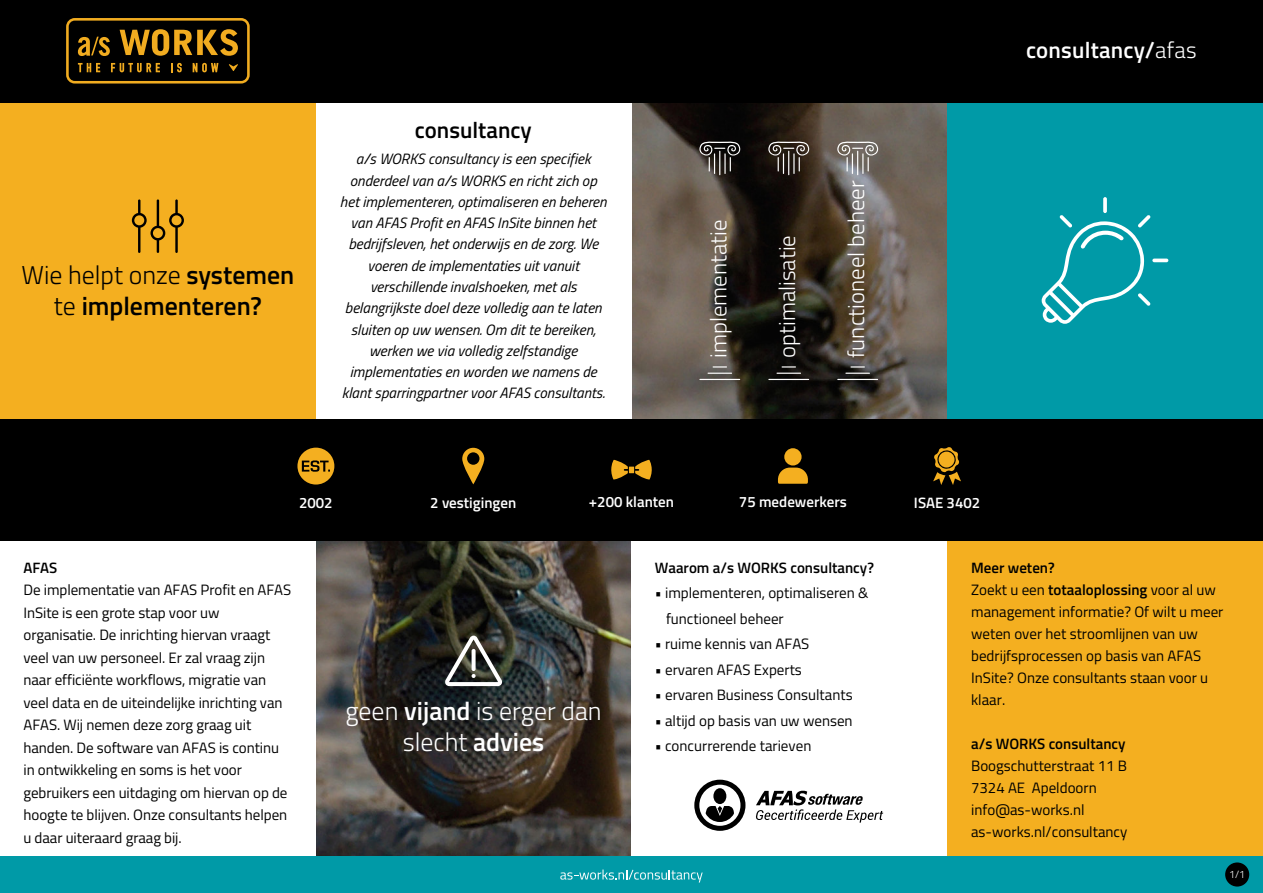
<style>
.page{position:relative;width:1263px;height:893px;background:#fff}
.page>*{position:absolute;margin:0;border:0;box-sizing:border-box;transform-origin:0 0}
.t1{font:600 25.8px/31px "Titillium Web";color:#000;text-align:center}
.t2{font:300 25.8px/31px "Titillium Web";color:#fff;text-align:center}
.t3{font:300 22.8px "Titillium Web";color:#fff}
.t4{font:600 22.8px "Titillium Web";letter-spacing:.01em;color:#fff}
.t5{font:600 22.8px "Titillium Web";color:#000}
.t6{font:15px/22.5px "Titillium Web";letter-spacing:-.005em;color:#000}
.t7{font:italic 15px/21.3px "Titillium Web";color:#000;text-align:center}
.t8{font:600 15px "Titillium Web";color:#000}
.t9{font:600 15px "Titillium Web";color:#fff}
.t10{font:300 10.5px "Titillium Web";color:#fff}
.s1{font-weight:300}
.s2{font-weight:600}
</style>
<div class="page">
<img style="left:316px;top:103px;width:631px;height:753px">
<div style="left:631px;top:540px;width:316px;height:316px;background:#fff"></div>
<div style="left:316px;top:103px;width:316px;height:316px;background:#fff"></div>
<div style="left:0;top:0;width:1263px;height:103px;background:#000"></div>
<div style="left:947px;top:103px;width:316px;height:316px;background:#009aa7"></div>
<div style="left:947px;top:540px;width:316px;height:316px;background:#f4af20"></div>
<div style="left:0;top:856px;width:1263px;height:37px;background:#009aa7"></div>
<div style="left:0;top:103px;width:316px;height:316px;background:#f4af20"></div>
<div style="left:0;top:419px;width:1263px;height:121px;background:#000"></div>
<svg style="left:66px;top:18px;width:184px;height:66px"></svg>
<div style="left:1225px;top:862px;width:24px;height:24px;background:#000;border-radius:50%"></div>
<svg style="left:1042px;top:197px;width:126px;height:127px"></svg>
<svg style="left:560px;top:869px;width:143px;height:13px"></svg>
<svg style="left:132px;top:199px;width:52px;height:54px"></svg>
<svg style="left:445px;top:636px;width:57px;height:50px"></svg>
<svg style="left:694px;top:780px;width:51px;height:51px"></svg>
<svg style="left:756px;top:790px;width:127px;height:33px"></svg>
<svg style="left:297px;top:448px;width:37px;height:37px"></svg>
<svg style="left:462px;top:448px;width:22px;height:36px"></svg>
<svg style="left:611px;top:460px;width:41px;height:19px"></svg>
<svg style="left:933px;top:447px;width:28px;height:38px"></svg>
<div style="left:784px;top:448px;width:17px;height:17px;background:#f4af20;border-radius:50%"></div>
<svg style="left:778px;top:468px;width:30px;height:16px"></svg>
<svg style="left:776px;top:366px;width:25px;height:8px"></svg>
<hr style="left:768px;top:379px;width:41px;height:1px;background:#fff">
<svg style="left:768px;top:141px;width:42px;height:34px"></svg>
<svg style="left:707px;top:366px;width:25px;height:8px"></svg>
<hr style="left:699px;top:379px;width:41px;height:1px;background:#fff">
<svg style="left:699px;top:141px;width:42px;height:34px"></svg>
<svg style="left:845px;top:366px;width:25px;height:8px"></svg>
<hr style="left:837px;top:379px;width:41px;height:1px;background:#fff">
<svg style="left:837px;top:141px;width:42px;height:34px"></svg>
<h1 class="t1" style="left:21px;top:258px;width:274px"><span class="s1">Wie helpt onze</span> systemen <span class="s1">te</span> implementeren?</h1>
<h2 class="t5" style="left:415px;top:113px;width:118px">consultancy</h2>
<p class="t7" style="left:340px;top:148px;width:268px">a/s WORKS consultancy is een specifiek onderdeel van a/s WORKS en richt zich op het implementeren, optimaliseren en beheren van AFAS Profit en AFAS InSite binnen het bedrijfsleven, het onderwijs en de zorg. We voeren de implementaties uit vanuit verschillende invalshoeken, met als belangrijkste doel deze volledig aan te laten sluiten op uw wensen. Om dit te bereiken, werken we via volledig zelfstandige implementaties en worden we namens de klant sparringpartner voor AFAS consultants.</p>
<h2 class="t3" style="left:702px;top:358px;width:140px;rotate:-90deg">implementatie</h2>
<h2 class="t3" style="left:771px;top:358px;width:124px;rotate:-90deg">optimalisatie</h2>
<h2 class="t3" style="left:840px;top:358px;width:179px;rotate:-90deg">functioneel beheer</h2>
<p class="t9" style="left:299px;top:492px;width:35px">2002</p>
<p class="t9" style="left:430px;top:492px;width:87px">2 vestigingen</p>
<p class="t9" style="left:589px;top:491px;width:87px">+200 klanten</p>
<p class="t9" style="left:739px;top:491px;width:109px">75 medewerkers</p>
<p class="t9" style="left:914px;top:492px;width:68px">ISAE 3402</p>
<h2 class="t4" style="left:1026px;top:33px;width:172px">consultancy/<span class="s1">afas</span></h2>
<p class="t8" style="left:24px;top:556px;width:35px">AFAS</p>
<p class="t6" style="left:24px;top:578px;width:269px">De implementatie van AFAS Profit en AFAS InSite is een grote stap voor uw organisatie. De inrichting hiervan vraagt veel van uw personeel. Er zal vraag zijn naar efficiënte workflows, migratie van veel data en de uiteindelijke inrichting van AFAS. Wij nemen deze zorg graag uit handen. De software van AFAS is continu in ontwikkeling en soms is het voor gebruikers een uitdaging om hiervan op de hoogte te blijven. Onze consultants helpen u daar uiteraard graag bij.</p>
<h1 class="t2" style="left:345px;top:694px;width:258px">geen <span class="s2">vijand</span> is erger dan slecht <span class="s2">advies</span></h1>
<p class="t8" style="left:655px;top:556px;width:221px">Waarom a/s WORKS consultancy?</p>
<p class="t6" style="left:666px;top:579px;width:204px;line-height:25.5px;text-indent:-11px">• implementeren, optimaliseren &amp; functioneel beheer</p>
<p class="t6" style="left:655px;top:632px;width:156px">• ruime kennis van AFAS</p>
<p class="t6" style="left:655px;top:657px;width:149px">• ervaren AFAS Experts</p>
<p class="t6" style="left:655px;top:683px;width:199px">• ervaren Business Consultants</p>
<p class="t6" style="left:655px;top:708px;width:199px">• altijd op basis van uw wensen</p>
<p class="t6" style="left:655px;top:734px;width:158px">• concurrerende tarieven</p>
<p class="t6" style="left:971px;top:555px;width:254px;line-height:22px"><span class="s2">Meer weten?<br></span>Zoekt u een <span class="s2">totaaloplossing</span> voor al uw management informatie? Of wilt u meer weten over het stroomlijnen van uw bedrijfsprocessen op basis van AFAS<br>InSite? Onze consultants staan voor u klaar.</p>
<p class="t8" style="left:971px;top:732px;width:156px">a/s WORKS consultancy</p>
<p class="t6" style="left:971px;top:754px;width:158px;line-height:22px">Boogschutterstraat 11 B<br>7324 AE Apeldoorn info@as-works.nl as-works.nl/consultancy</p>
<p class="t10" style="left:1229px;top:866px;width:17px">1/1</p>
</div>
